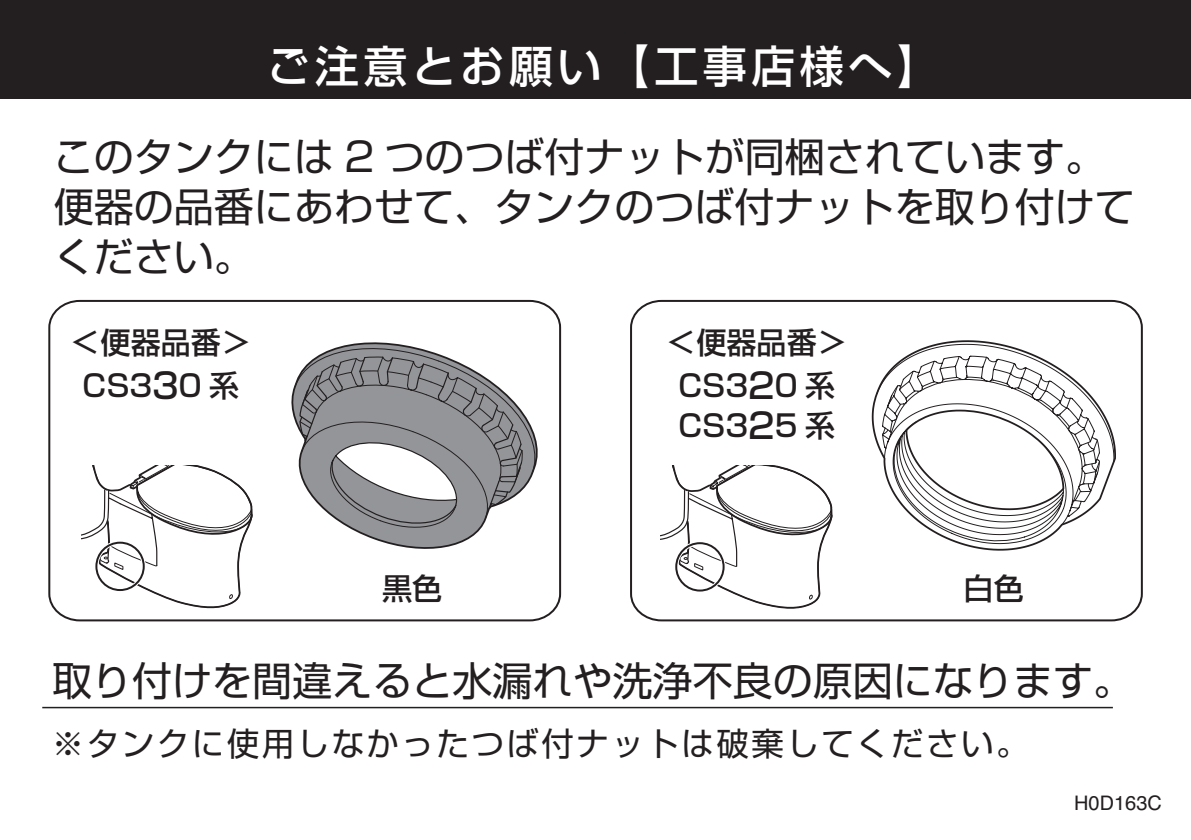
<style>
.page{position:relative;width:1191px;height:840px;background:#fff}
.page>*{position:absolute;margin:0;border:0;box-sizing:border-box;transform-origin:0 0}
.t1{font:44px "Shin Go Pro Medium 90 pv RKSJ H";letter-spacing:.1em;color:#fff}
.t2{font:40px/50px "Shin Go Pro Regular 90 pv RKSJ H";color:#231f20}
.t3{font:32.6px "Shin Go Pro Regular 90 pv RKSJ H";letter-spacing:.075em;color:#231f20}
.t4{font:30px/41.2px "Shin Go Pro Medium 90 pv RKSJ H";color:#231f20;text-align:center}
.t5{font:20px "Helvetica";color:#231f20}
.s1{font-size:35px}
</style>
<div class="page">
<div style="left:0;top:0;width:1191px;height:98px;background:#231f20"></div>
<svg style="left:48px;top:299px;width:1095px;height:323px"></svg>
<hr style="left:42px;top:706px;width:1070px;height:2px;background:#231f20">
<svg style="left:287px;top:332px;width:263px;height:227px"></svg>
<svg style="left:294px;top:337px;width:252px;height:196px"></svg>
<svg style="left:81px;top:465px;width:174px;height:153px"></svg>
<div style="left:94px;top:540px;width:52px;height:51px;border:4px solid #fff;border-radius:50%"></div>
<div style="left:95px;top:541px;width:50px;height:49px;border:2px solid #231f20;border-radius:50%"></div>
<svg style="left:661px;top:465px;width:173px;height:153px"></svg>
<div style="left:674px;top:541px;width:51px;height:51px;border:4px solid #fff;border-radius:50%"></div>
<div style="left:675px;top:542px;width:49px;height:49px;border:2px solid #231f20;border-radius:50%"></div>
<svg style="left:871px;top:339px;width:246px;height:212px"></svg>
<svg style="left:881px;top:343px;width:233px;height:182px"></svg>
<p class="t1" style="left:267px;top:30px;width:675px">ご注意とお願い【工事店様へ】</p>
<p class="t2" style="left:54px;top:127px;width:1082px">このタンクには 2 つのつば付ナットが同梱されています。便器の品番にあわせて、タンクのつば付ナットを取り付けてください。</p>
<p class="t4" style="left:71px;top:318px;width:182px;line-height:42.6px">＜便器品番＞<br>CS3<span class="s1">3</span>0 系</p>
<p class="t4" style="left:666px;top:318px;width:182px">＜便器品番＞<br>CS3<span class="s1">2</span>0 系<br>CS3<span class="s1">2</span>5 系</p>
<p class="t4" style="left:382px;top:564px;width:62px">黒色</p>
<p class="t4" style="left:963px;top:564px;width:62px">白色</p>
<p class="t2" style="left:52px;top:650px;width:1082px">取り付けを間違えると水漏れや洗浄不良の原因になります。</p>
<p class="t3" style="left:52px;top:716px;width:978px">※タンクに使用しなかったつば付ナットは破棄してください。</p>
<p class="t5" style="left:1074px;top:787px;width:89px">H0D163C</p>
</div>
